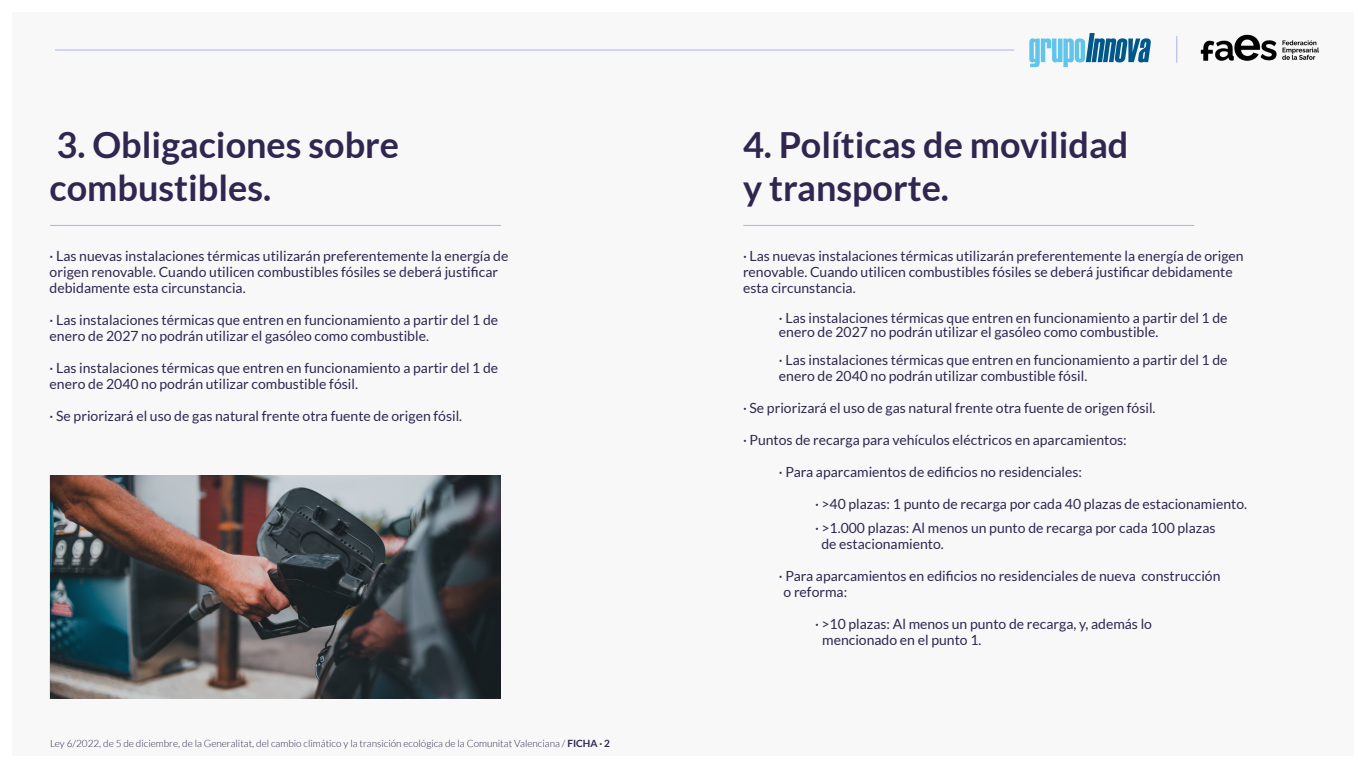
<style>
.page{position:relative;width:1366px;height:768px;background:#fff}
.page>*{position:absolute;margin:0;border:0;box-sizing:border-box;transform-origin:0 0}
.t1{font:700 36px/43.2px "Lato";color:#302650}
.t2{font:14px/16px "Lato";color:#302650}
.t3{font:300 10px "Lato";color:#302650}
.s1{font-weight:700}
</style>
<div class="page">
<div style="left:12px;top:12px;width:1342px;height:744px;background:#f8f8f8"></div>
<hr style="left:55px;top:50px;width:959px;height:1px;background:#a8aeff">
<svg style="left:1029px;top:33px;width:122px;height:34px"></svg>
<svg style="left:1177px;top:36px;width:1px;height:27px"></svg>
<img style="left:1200px;top:34px;width:120px;height:27px">
<hr style="left:50px;top:225px;width:451px;height:1px;background:#a8aeff">
<hr style="left:743px;top:225px;width:451px;height:1px;background:#a8aeff">
<img style="left:50px;top:475px;width:451px;height:224px">
<p class="t1" style="left:57px;top:122px;width:344px">3. Obligaciones sobre</p>
<p class="t1" style="left:50px;top:166px;width:223px">combustibles.</p>
<p class="t2" style="left:50px;top:248px;width:460px">· Las nuevas instalaciones térmicas utilizarán preferentemente la energía de origen renovable. Cuando utilicen combustibles fósiles se deberá justificar debidamente esta circunstancia.</p>
<p class="t2" style="left:50px;top:312px;width:450px">· Las instalaciones térmicas que entren en funcionamiento a partir del 1 de enero de 2027 no podrán utilizar el gasóleo como combustible.</p>
<p class="t2" style="left:50px;top:360px;width:450px">· Las instalaciones térmicas que entren en funcionamiento a partir del 1 de enero de 2040 no podrán utilizar combustible fósil.</p>
<p class="t2" style="left:50px;top:408px;width:414px">· Se priorizará el uso de gas natural frente otra fuente de origen fósil.</p>
<p class="t3" style="left:50px;top:738px;width:562px">Ley 6/2022, de 5 de diciembre, de la Generalitat, del cambio climático y la transición ecológica de la Comunitat Valenciana / <span class="s1">FICHA · 2</span></p>
<p class="t1" style="left:743px;top:122px;width:387px">4. Políticas de movilidad y transporte.</p>
<p class="t2" style="left:743px;top:248px;width:502px">· Las nuevas instalaciones térmicas utilizarán preferentemente la energía de origen renovable. Cuando utilicen combustibles fósiles se deberá justificar debidamente esta circunstancia.</p>
<p class="t2" style="left:779px;top:311px;width:450px;line-height:14px">· Las instalaciones térmicas que entren en funcionamiento a partir del 1 de enero de 2027 no podrán utilizar el gasóleo como combustible.</p>
<p class="t2" style="left:779px;top:352px;width:450px">· Las instalaciones térmicas que entren en funcionamiento a partir del 1 de enero de 2040 no podrán utilizar combustible fósil.</p>
<p class="t2" style="left:743px;top:400px;width:414px">· Se priorizará el uso de gas natural frente otra fuente de origen fósil.</p>
<p class="t2" style="left:743px;top:432px;width:385px">· Puntos de recarga para vehículos eléctricos en aparcamientos:</p>
<p class="t2" style="left:779px;top:464px;width:305px">· Para aparcamientos de edificios no residenciales:</p>
<p class="t2" style="left:815px;top:496px;width:434px">· &gt;40 plazas: 1 punto de recarga por cada 40 plazas de estacionamiento.</p>
<p class="t2" style="left:815px;top:520px;width:402px">· &gt;1.000 plazas: Al menos un punto de recarga por cada 100 plazas</p>
<p class="t2" style="left:821px;top:536px;width:124px">de estacionamiento.</p>
<p class="t2" style="left:779px;top:568px;width:443px">· Para aparcamientos en edificios no residenciales de nueva construcción</p>
<p class="t2" style="left:784px;top:584px;width:65px">o reforma:</p>
<p class="t2" style="left:815px;top:616px;width:339px">· &gt;10 plazas: Al menos un punto de recarga, y, además lo</p>
<p class="t2" style="left:822px;top:632px;width:161px">mencionado en el punto 1.</p>
</div>
